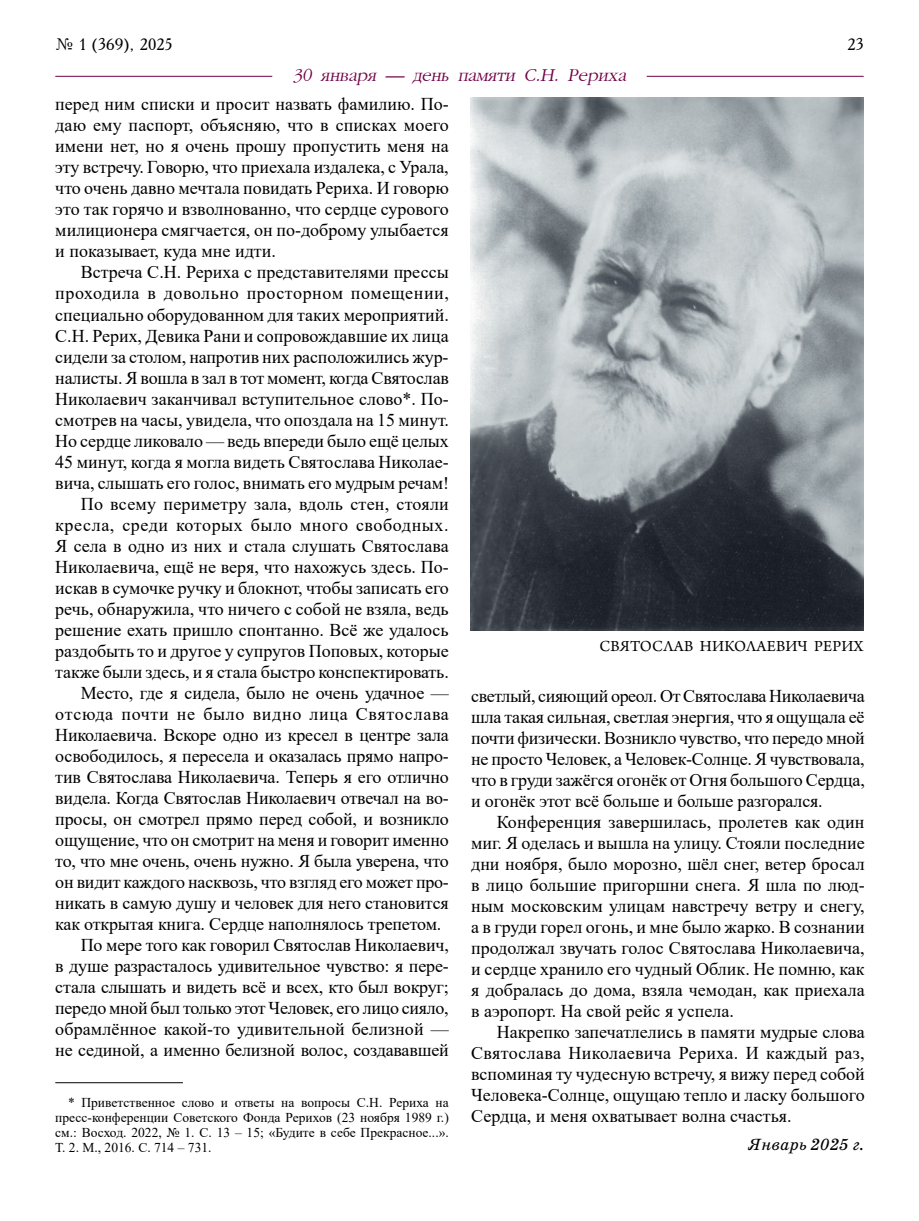
<style>
.page{position:relative;width:919px;height:1221px;background:#fff}
.page>*{position:absolute;margin:0;border:0;box-sizing:border-box;transform-origin:0 0}
.t1{font:italic 18.75px "AG Garamond";color:#700046}
.t2{font:18px/21px "Times New Roman";letter-spacing:-.01em;color:#000;text-align:justify}
.t3{font:18px "Times New Roman";letter-spacing:.03em;color:#000}
.t4{font:18px "Times New Roman";letter-spacing:.015em;color:#000}
.t5{font:18px "Times New Roman";letter-spacing:.04em;color:#000}
.t6{font:16.5px "Academy";color:#000}
.t7{font:italic 16.5px "School";color:#000}
.t8{font:16.2px "Arno Pro";letter-spacing:.01em;color:#000}
.t9{font:13.5px/15px "Times New Roman";color:#000;text-align:justify}
</style>
<div class="page">
<hr style="left:55px;top:1082px;width:128px;height:1px;background:#000">
<hr style="left:646px;top:76px;width:217px;height:1px;background:#700046">
<hr style="left:55px;top:76px;width:217px;height:1px;background:#700046">
<img style="left:470px;top:98px;width:393px;height:532px">
<p class="t6" style="left:55px;top:34px;width:119px">№ 1 (369), 2025</p>
<p class="t6" style="left:847px;top:34px;width:18px">23</p>
<p class="t1" style="left:293px;top:66px;width:338px">30 января — день памяти С.Н. Рериха</p>
<p class="t2" style="left:55px;top:93px;width:395px">перед ним списки и просит назвать фамилию. По&shy;даю ему паспорт, объясняю, что в списках моего имени нет, но я очень прошу пропустить меня на эту встречу. Говорю, что приехала издалека, с Урала, что очень давно мечтала повидать Рериха. И говорю это так горячо и взволнованно, что сердце сурового милиционера смягчается, он по-доброму улыбается и показывает, куда мне идти.</p>
<p class="t2" style="left:81px;top:261px;width:369px">Встреча С.Н. Рериха с представителями прессы</p>
<p class="t3" style="left:55px;top:281px;width:395px">проходила в довольно просторном помещении,</p>
<p class="t2" style="left:55px;top:303px;width:395px">специально оборудованном для таких мероприятий.</p>
<p class="t2" style="left:55px;top:324px;width:395px">С.Н. Рерих, Девика Рани и сопровождавшие их лица</p>
<p class="t2" style="left:55px;top:345px;width:395px">сидели за столом, напротив них расположились жур-</p>
<p class="t2" style="left:55px;top:366px;width:395px">налисты. Я вошла в зал в тот момент, когда Святослав</p>
<p class="t2" style="left:55px;top:387px;width:395px">Николаевич заканчивал вступительное слово*. По-</p>
<p class="t2" style="left:55px;top:408px;width:395px">смотрев на часы, увидела, что опоздала на 15 минут.</p>
<p class="t2" style="left:55px;top:429px;width:395px">Но сердце ликовало — ведь впереди было ещё целых</p>
<p class="t2" style="left:55px;top:450px;width:395px">45 минут, когда я могла видеть Святослава Николае-</p>
<p class="t2" style="left:55px;top:471px;width:395px">вича, слышать его голос, внимать его мудрым речам!</p>
<p class="t4" style="left:81px;top:491px;width:369px">По всему периметру зала, вдоль стен, стояли</p>
<p class="t3" style="left:55px;top:512px;width:395px">кресла, среди которых было много свободных.</p>
<p class="t2" style="left:55px;top:534px;width:395px">Я села в одно из них и стала слушать Святослава</p>
<p class="t2" style="left:55px;top:555px;width:395px">Николаевича, ещё не веря, что нахожусь здесь. По-</p>
<p class="t2" style="left:55px;top:576px;width:395px">искав в сумочке ручку и блокнот, чтобы записать его</p>
<p class="t2" style="left:55px;top:597px;width:395px">речь, обнаружила, что ничего с собой не взяла, ведь</p>
<p class="t2" style="left:55px;top:618px;width:395px">решение ехать пришло спонтанно. Всё же удалось</p>
<p class="t2" style="left:55px;top:639px;width:395px">раздобыть то и другое у супругов Поповых, которые</p>
<p class="t2" style="left:55px;top:660px;width:395px">также были здесь, и я стала быстро конспектировать.</p>
<p class="t2" style="left:81px;top:681px;width:369px">Место, где я сидела, было не очень удачное —</p>
<p class="t5" style="left:55px;top:701px;width:395px">отсюда почти не было видно лица Святослава</p>
<p class="t2" style="left:55px;top:723px;width:395px">Николаевича. Вскоре одно из кресел в центре зала</p>
<p class="t2" style="left:55px;top:744px;width:395px">освободилось, я пересела и оказалась прямо напро-</p>
<p class="t2" style="left:55px;top:765px;width:395px">тив Святослава Николаевича. Теперь я его отлично</p>
<p class="t2" style="left:55px;top:786px;width:395px">видела. Когда Святослав Николаевич отвечал на во-</p>
<p class="t2" style="left:55px;top:807px;width:395px">просы, он смотрел прямо перед собой, и возникло</p>
<p class="t2" style="left:55px;top:828px;width:395px">ощущение, что он смотрит на меня и говорит именно</p>
<p class="t2" style="left:55px;top:849px;width:395px">то, что мне очень, очень нужно. Я была уверена, что</p>
<p class="t2" style="left:55px;top:870px;width:395px">он видит каждого насквозь, что взгляд его может про-</p>
<p class="t2" style="left:55px;top:891px;width:395px">никать в самую душу и человек для него становится</p>
<p class="t2" style="left:55px;top:912px;width:387px">как открытая книга. Сердце наполнялось трепетом.</p>
<p class="t2" style="left:81px;top:933px;width:369px">По мере того как говорил Святослав Николаевич,</p>
<p class="t2" style="left:55px;top:954px;width:395px">в душе разрасталось удивительное чувство: я пере-</p>
<p class="t2" style="left:55px;top:975px;width:395px">стала слышать и видеть всё и всех, кто был вокруг;</p>
<p class="t2" style="left:55px;top:996px;width:395px">передо мной был только этот Человек, его лицо сияло,</p>
<p class="t2" style="left:55px;top:1017px;width:395px">обрамлённое какой-то удивительной белизной —</p>
<p class="t2" style="left:55px;top:1038px;width:395px">не сединой, а именно белизной волос, создававшей</p>
<p class="t9" style="left:55px;top:1094px;width:395px;text-indent:13px">* Приветственное слово и ответы на вопросы С.Н. Рериха на пресс-конференции Советского Фонда Рерихов (23 ноября 1989 г.) см.: Восход. 2022, № 1. С. 13 – 15; «Будите в себе Прекрасное...».<br>Т. 2. М., 2016. С. 714 – 731.</p>
<p class="t8" style="left:599px;top:636px;width:265px">СВЯТОСЛАВ НИКОЛАЕВИЧ РЕРИХ</p>
<p class="t2" style="left:471px;top:684px;width:395px">светлый, сияющий ореол. От Святослава Николаевича шла такая сильная, светлая энергия, что я ощущала её почти физически. Возникло чувство, что передо мной не просто Человек, а Человек-Солнце. Я чувствовала, что в груди зажёгся огонёк от Огня большого Сердца, и огонёк этот всё больше и больше разгорался.</p>
<p class="t2" style="left:471px;top:811px;width:395px;text-indent:26px">Конференция завершилась, пролетев как один миг. Я оделась и вышла на улицу. Стояли последние дни ноября, было морозно, шёл снег, ветер бросал в лицо большие пригоршни снега. Я шла по люд&shy;ным московским улицам навстречу ветру и снегу, а в груди горел огонь, и мне было жарко. В сознании продолжал звучать голос Святослава Николаевича, и сердце хранило его чудный Облик. Не помню, как я добралась до дома, взяла чемодан, как приехала в аэропорт. На свой рейс я успела.</p>
<p class="t2" style="left:471px;top:1021px;width:395px;text-indent:26px">Накрепко запечатлелись в памяти мудрые слова Святослава Николаевича Рериха. И каждый раз, вспоминая ту чудесную встречу, я вижу перед собой Человека-Солнце, ощущаю тепло и ласку большого Сердца, и меня охватывает волна счастья.</p>
<p class="t7" style="left:747px;top:1135px;width:118px">Январь 2025 г.</p>
</div>
